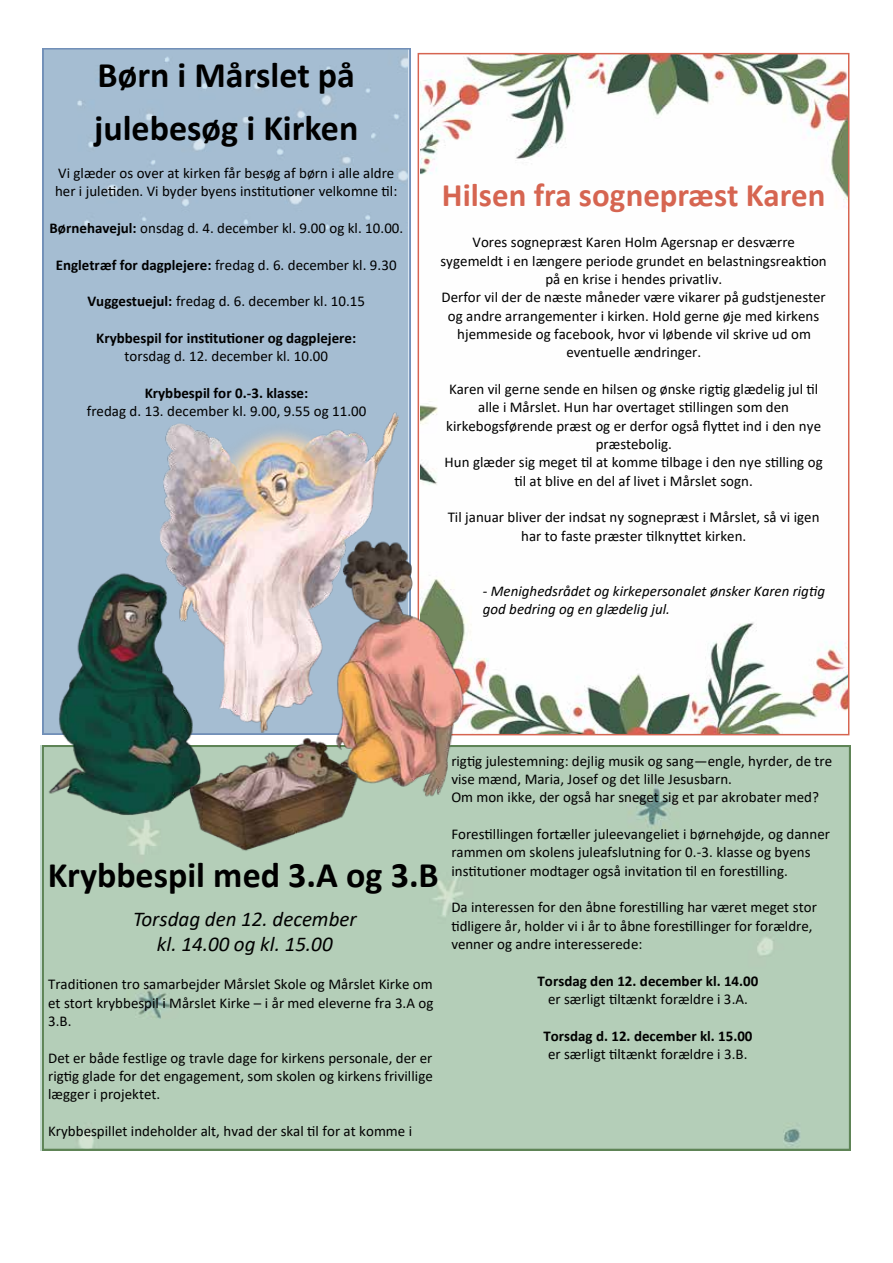
<style>
.page{position:relative;width:893px;height:1263px;background:#fff}
.page>*{position:absolute;margin:0;border:0;box-sizing:border-box;transform-origin:0 0}
.t1{font:700 36px/52.3px "Calibri";color:#000}
.t2{font:700 33px "Calibri";color:#d66551}
.t3{font:italic 21px/25.5px "Calibri";color:#000;text-align:center}
.t4{font:15px/18.3px "Calibri";color:#000}
.t5{font:700 15px "Calibri";color:#000}
.t6{font:italic 15px/18.3px "Calibri";letter-spacing:.005em;color:#000}
.s1{font-weight:700}
</style>
<div class="page">
<div style="left:42px;top:745px;width:808px;height:405px;background:#b4ceb8"></div>
<div style="left:42px;top:48px;width:369px;height:519px;background:#a5bdd2"></div>
<img style="left:42px;top:567px;width:135px;height:260px">
<img style="left:160px;top:410px;width:241px;height:328px">
<img style="left:421px;top:56px;width:425px;height:676px">
<div style="left:418px;top:53px;width:431px;height:682px;border:2px solid #d66551"></div>
<img style="left:332px;top:536px;width:139px;height:265px">
<img style="left:177px;top:722px;width:185px;height:138px">
<h1 class="t1" style="left:94px;top:49px;width:266px">Børn i Mårslet på julebesøg i Kirken</h1>
<p class="t4" style="left:55px;top:163px;width:344px">Vi glæder os over at kirken får besøg af børn i alle aldre her i juletiden. Vi byder byens institutioner velkomne til:</p>
<p class="t4" style="left:49px;top:219px;width:355px"><span class="s1">Børnehavejul:</span> onsdag d. 4. december kl. 9.00 og kl. 10.00.</p>
<p class="t4" style="left:56px;top:255px;width:342px"><span class="s1">Engletræf for dagplejere:</span> fredag d. 6. december kl. 9.30</p>
<p class="t4" style="left:87px;top:292px;width:279px"><span class="s1">Vuggestuejul:</span> fredag d. 6. december kl. 10.15</p>
<p class="t5" style="left:96px;top:327px;width:261px">Krybbespil for institutioner og dagplejere:</p>
<p class="t4" style="left:125px;top:347px;width:205px">torsdag d. 12. december kl. 10.00</p>
<p class="t5" style="left:145px;top:382px;width:165px">Krybbespil for 0.-3. klasse:</p>
<p class="t4" style="left:87px;top:402px;width:281px">fredag d. 13. december kl. 9.00, 9.55 og 11.00</p>
<h2 class="t2" style="left:442px;top:172px;width:385px">Hilsen fra sognepræst Karen</h2>
<p class="t4" style="left:440px;top:233px;width:388px;text-align:center">Vores sognepræst Karen Holm Agersnap er desværre sygemeldt i en længere periode grundet en belastningsreaktion på en krise i hendes privatliv.<br>Derfor vil der de næste måneder være vikarer på gudstjenester og andre arrangementer i kirken. Hold gerne øje med kirkens hjemmeside og facebook, hvor vi løbende vil skrive ud om eventuelle ændringer.</p>
<p class="t4" style="left:444px;top:379px;width:380px;text-align:center">Karen vil gerne sende en hilsen og ønske rigtig glædelig jul til alle i Mårslet. Hun har overtaget stillingen som den kirkebogsførende præst og er derfor også flyttet ind i den nye præstebolig.<br>Hun glæder sig meget til at komme tilbage i den nye stilling og til at blive en del af livet i Mårslet sogn.</p>
<p class="t4" style="left:448px;top:508px;width:373px;text-align:center">Til januar bliver der indsat ny sognepræst i Mårslet, så vi igen har to faste præster tilknyttet kirken.</p>
<p class="t6" style="left:483px;top:581px;width:344px">- Menighedsrådet og kirkepersonalet ønsker Karen rigtig god bedring og en glædelig jul.</p>
<h1 class="t1" style="left:48px;top:849px;width:392px">Krybbespil med 3.A og 3.B</h1>
<h3 class="t3" style="left:133px;top:905px;width:225px">Torsdag den 12. december kl. 14.00 og kl. 15.00</h3>
<p class="t4" style="left:48px;top:975px;width:387px;text-align:justify">Traditionen tro samarbejder Mårslet Skole og Mårslet Kirke om et stort krybbespil i Mårslet Kirke – i år med eleverne fra 3.A og 3.B.</p>
<p class="t4" style="left:48px;top:1048px;width:386px;text-align:justify">Det er både festlige og travle dage for kirkens personale, der er rigtig glade for det engagement, som skolen og kirkens frivillige lægger i projektet.</p>
<p class="t4" style="left:48px;top:1121px;width:365px">Krybbespillet indeholder alt, hvad der skal til for at komme i</p>
<p class="t4" style="left:451px;top:751px;width:382px">rigtig julestemning: dejlig musik og sang—engle, hyrder, de tre vise mænd, Maria, Josef og det lille Jesusbarn.<br>Om mon ikke, der også har sneget sig et par akrobater med?</p>
<p class="t4" style="left:451px;top:825px;width:380px">Forestillingen fortæller juleevangeliet i børnehøjde, og danner rammen om skolens juleafslutning for 0.-3. klasse og byens institutioner modtager også invitation til en forestilling.</p>
<p class="t4" style="left:451px;top:898px;width:367px">Da interessen for den åbne forestilling har været meget stor tidligere år, holder vi i år to åbne forestillinger for forældre, venner og andre interesserede:</p>
<p class="t5" style="left:538px;top:970px;width:222px">Torsdag den 12. december kl. 14.00</p>
<p class="t4" style="left:548px;top:989px;width:201px">er særligt tiltænkt forældre i 3.A.</p>
<p class="t5" style="left:543px;top:1025px;width:211px">Torsdag d. 12. december kl. 15.00</p>
<p class="t4" style="left:548px;top:1044px;width:201px">er særligt tiltænkt forældre i 3.B.</p>
</div>
